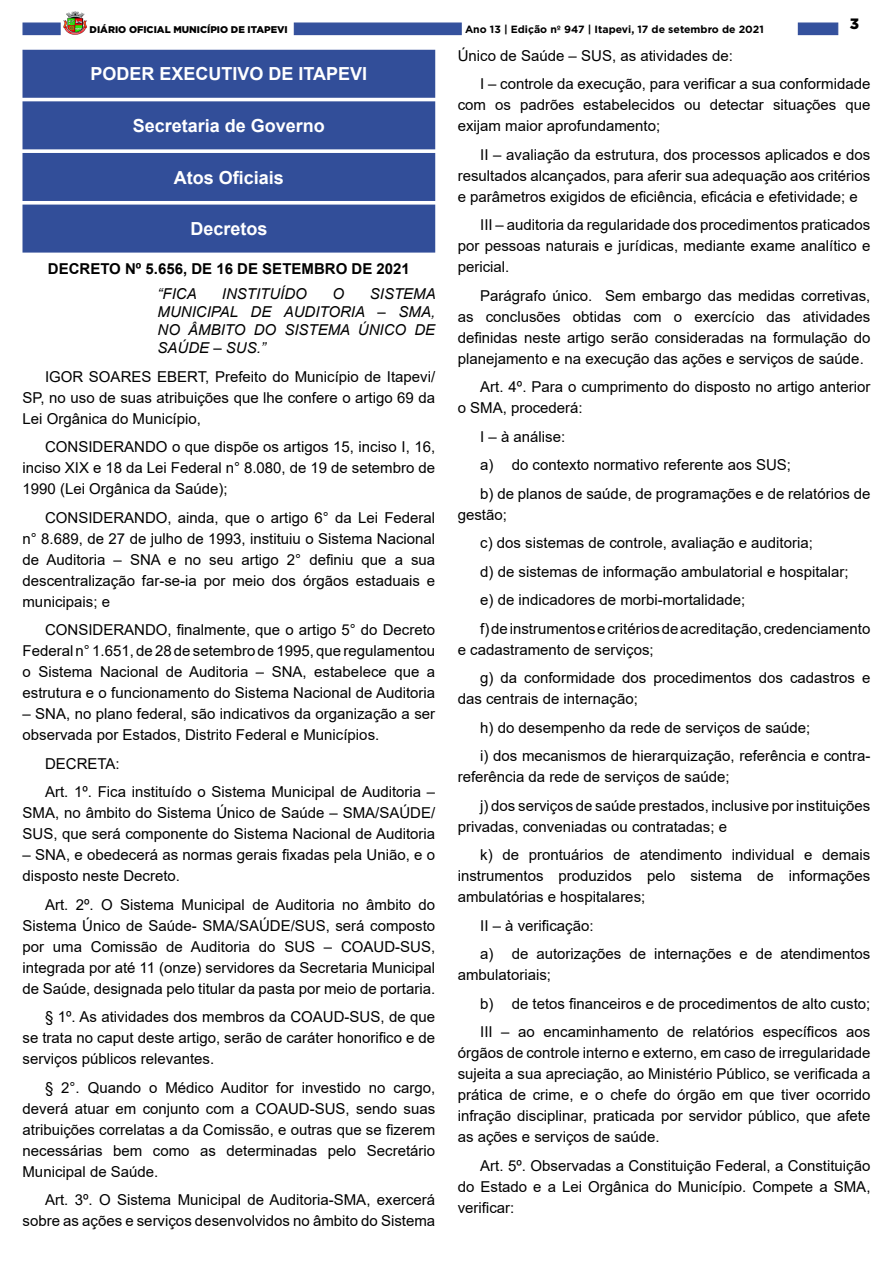
<style>
.page{position:relative;width:893px;height:1263px;background:#fff}
.page>*{position:absolute;margin:0;border:0;box-sizing:border-box;transform-origin:0 0}
.t1{font:700 18px "Arial";color:#fff}
._2_-_Corpo{font:15px/21px "Arial";color:#000;text-align:justify}
._3_-_Ementa{font:italic 15px/18px "Arial";color:#000;text-align:justify}
._1_-_Cabeçalho{font:700 15px "Arial";color:#000}
.t2{font:900 15px "Gotham";color:#000}
.t3{font:700 10.5px "Gotham";color:#000}
.t4{font:900 9.75px "Gotham";color:#000}
</style>
<div class="page">
<div style="left:22px;top:23px;width:39px;height:12px;background:#34519d;border:1px solid #334f9b"></div>
<div style="left:798px;top:23px;width:40px;height:12px;background:#34519d"></div>
<img style="left:63px;top:11px;width:24px;height:24px">
<div style="left:294px;top:23px;width:168px;height:12px;background:#34519d"></div>
<div style="left:23px;top:50px;width:412px;height:47px;background:#324e99"></div>
<div style="left:22px;top:50px;width:413px;height:48px;border:1px solid #324e99"></div>
<div style="left:23px;top:102px;width:412px;height:47px;background:#324e99"></div>
<div style="left:22px;top:101px;width:413px;height:48px;border:1px solid #324e99"></div>
<div style="left:23px;top:154px;width:412px;height:46px;background:#324e99"></div>
<div style="left:22px;top:153px;width:413px;height:48px;border:1px solid #324e99"></div>
<div style="left:23px;top:205px;width:412px;height:47px;background:#324e99"></div>
<div style="left:22px;top:205px;width:413px;height:48px;border:1px solid #324e99"></div>
<p class="t4" style="left:90px;top:23px;width:200px">DIÁRIO OFICIAL MUNICÍPIO DE ITAPEVI</p>
<p class="t3" style="left:465px;top:22px;width:300px">Ano 13 | Edição nº 947 | Itapevi, 17 de setembro de 2021</p>
<p class="t2" style="left:850px;top:13px;width:11px">3</p>
<p class="t1" style="left:90px;top:61px;width:278px">PODER EXECUTIVO DE ITAPEVI</p>
<p class="t1" style="left:133px;top:113px;width:194px">Secretaria de Governo</p>
<p class="t1" style="left:174px;top:164px;width:112px">Atos Oficiais</p>
<p class="t1" style="left:190px;top:216px;width:79px">Decretos</p>
<p class="_1_-_Cabeçalho" style="left:48px;top:258px;width:363px">DECRETO Nº 5.656, DE 16 DE SETEMBRO DE 2021</p>
<p class="_3_-_Ementa" style="left:158px;top:285px;width:41px">“FICA</p>
<p class="_3_-_Ementa" style="left:222px;top:285px;width:87px">INSTITUÍDO</p>
<p class="_3_-_Ementa" style="left:333px;top:285px;width:13px">O</p>
<p class="_3_-_Ementa" style="left:158px;top:285px;width:280px;text-indent:212px">SISTEMA MUNICIPAL DE AUDITORIA – SMA, NO ÂMBITO DO SISTEMA ÚNICO DE SAÚDE – SUS.”</p>
<p class="_2_-_Corpo" style="left:22px;top:366px;width:414px;text-indent:22px">IGOR SOARES EBERT, Prefeito do Município de Itapevi/ SP, no uso de suas atribuições que lhe confere o artigo 69 da Lei Orgânica do Município,</p>
<p class="_2_-_Corpo" style="left:22px;top:436px;width:414px;text-indent:22px">CONSIDERANDO o que dispõe os artigos 15, inciso I, 16, inciso XIX e 18 da Lei Federal n° 8.080, de 19 de setembro de 1990 (Lei Orgânica da Saúde);</p>
<p class="_2_-_Corpo" style="left:22px;top:507px;width:414px;text-indent:22px">CONSIDERANDO, ainda, que o artigo 6° da Lei Federal n° 8.689, de 27 de julho de 1993, instituiu o Sistema Nacional de Auditoria – SNA e no seu artigo 2° definiu que a sua descentralização far-se-ia por meio dos órgãos estaduais e municipais; e</p>
<p class="_2_-_Corpo" style="left:22px;top:619px;width:414px;text-indent:22px">CONSIDERANDO, finalmente, que o artigo 5° do Decreto Federal n° 1.651, de 28 de setembro de 1995, que regulamentou o Sistema Nacional de Auditoria – SNA, estabelece que a estrutura e o funcionamento do Sistema Nacional de Auditoria</p>
<p class="_2_-_Corpo" style="left:22px;top:703px;width:414px">– SNA, no plano federal, são indicativos da organização a ser observada por Estados, Distrito Federal e Municípios.</p>
<p class="_2_-_Corpo" style="left:45px;top:753px;width:76px">DECRETA:</p>
<p class="_2_-_Corpo" style="left:22px;top:781px;width:414px;text-indent:22px">Art. 1º. Fica instituído o Sistema Municipal de Auditoria – SMA, no âmbito do Sistema Único de Saúde – SMA/SAÚDE/ SUS, que será componente do Sistema Nacional de Auditoria</p>
<p class="_2_-_Corpo" style="left:22px;top:844px;width:414px">– SNA, e obedecerá as normas gerais fixadas pela União, e o disposto neste Decreto.</p>
<p class="_2_-_Corpo" style="left:22px;top:894px;width:414px;text-indent:22px">Art. 2º. O Sistema Municipal de Auditoria no âmbito do Sistema Único de Saúde- SMA/SAÚDE/SUS, será composto por uma Comissão de Auditoria do SUS – COAUD-SUS, integrada por até 11 (onze) servidores da Secretaria Municipal de Saúde, designada pelo titular da pasta por meio de portaria.</p>
<p class="_2_-_Corpo" style="left:22px;top:1006px;width:414px;text-indent:22px">§ 1º. As atividades dos membros da COAUD-SUS, de que se trata no caput deste artigo, serão de caráter honorifico e de serviços públicos relevantes.</p>
<p class="_2_-_Corpo" style="left:22px;top:1077px;width:414px;text-indent:22px">§ 2°. Quando o Médico Auditor for investido no cargo, deverá atuar em conjunto com a COAUD-SUS, sendo suas atribuições correlatas a da Comissão, e outras que se fizerem necessárias bem como as determinadas pelo Secretário Municipal de Saúde.</p>
<p class="_2_-_Corpo" style="left:22px;top:1189px;width:414px;text-align:right">Art. 3º. O Sistema Municipal de Auditoria-SMA, exercerá sobre as ações e serviços desenvolvidos no âmbito do Sistema</p>
<p class="_2_-_Corpo" style="left:458px;top:45px;width:277px">Único de Saúde – SUS, as atividades de:</p>
<p class="_2_-_Corpo" style="left:458px;top:73px;width:414px;text-indent:22px">I – controle da execução, para verificar a sua conformidade com os padrões estabelecidos ou detectar situações que exijam maior aprofundamento;</p>
<p class="_2_-_Corpo" style="left:458px;top:144px;width:414px;text-indent:22px">II – avaliação da estrutura, dos processos aplicados e dos resultados alcançados, para aferir sua adequação aos critérios e parâmetros exigidos de eficiência, eficácia e efetividade; e</p>
<p class="_2_-_Corpo" style="left:458px;top:214px;width:414px;text-indent:22px">III – auditoria da regularidade dos procedimentos praticados por pessoas naturais e jurídicas, mediante exame analítico e pericial.</p>
<p class="_2_-_Corpo" style="left:458px;top:285px;width:414px;text-indent:22px">Parágrafo único. Sem embargo das medidas corretivas, as conclusões obtidas com o exercício das atividades definidas neste artigo serão consideradas na formulação do planejamento e na execução das ações e serviços de saúde.</p>
<p class="_2_-_Corpo" style="left:458px;top:376px;width:414px;text-indent:22px">Art. 4º. Para o cumprimento do disposto no artigo anterior o SMA, procederá:</p>
<p class="_2_-_Corpo" style="left:480px;top:426px;width:87px">I – à análise:</p>
<p class="_2_-_Corpo" style="left:480px;top:454px;width:312px">a) do contexto normativo referente aos SUS;</p>
<p class="_2_-_Corpo" style="left:458px;top:483px;width:414px;text-indent:22px">b) de planos de saúde, de programações e de relatórios de gestão;</p>
<p class="_2_-_Corpo" style="left:480px;top:532px;width:334px">c) dos sistemas de controle, avaliação e auditoria;</p>
<p class="_2_-_Corpo" style="left:480px;top:561px;width:370px">d) de sistemas de informação ambulatorial e hospitalar;</p>
<p class="_2_-_Corpo" style="left:480px;top:589px;width:267px">e) de indicadores de morbi-mortalidade;</p>
<p class="_2_-_Corpo" style="left:458px;top:618px;width:414px;text-indent:22px">f) de instrumentos e critérios de acreditação, credenciamento e cadastramento de serviços;</p>
<p class="_2_-_Corpo" style="left:458px;top:667px;width:414px;text-indent:22px">g) da conformidade dos procedimentos dos cadastros e das centrais de internação;</p>
<p class="_2_-_Corpo" style="left:480px;top:717px;width:332px">h) do desempenho da rede de serviços de saúde;</p>
<p class="_2_-_Corpo" style="left:458px;top:745px;width:414px;text-indent:22px">i) dos mecanismos de hierarquização, referência e contra&shy;referência da rede de serviços de saúde;</p>
<p class="_2_-_Corpo" style="left:458px;top:795px;width:414px;text-indent:22px">j) dos serviços de saúde prestados, inclusive por instituições privadas, conveniadas ou contratadas; e</p>
<p class="_2_-_Corpo" style="left:458px;top:844px;width:414px;text-indent:22px">k) de prontuários de atendimento individual e demais instrumentos produzidos pelo sistema de informações ambulatórias e hospitalares;</p>
<p class="_2_-_Corpo" style="left:480px;top:915px;width:115px">II – à verificação:</p>
<p class="_2_-_Corpo" style="left:458px;top:943px;width:414px;text-indent:22px">a) de autorizações de internações e de atendimentos ambulatoriais;</p>
<p class="_2_-_Corpo" style="left:480px;top:993px;width:392px">b) de tetos financeiros e de procedimentos de alto custo;</p>
<p class="_2_-_Corpo" style="left:458px;top:1021px;width:414px;text-indent:22px">III – ao encaminhamento de relatórios específicos aos órgãos de controle interno e externo, em caso de irregularidade sujeita a sua apreciação, ao Ministério Público, se verificada a prática de crime, e o chefe do órgão em que tiver ocorrido infração disciplinar, praticada por servidor público, que afete as ações e serviços de saúde.</p>
<p class="_2_-_Corpo" style="left:458px;top:1155px;width:414px;text-indent:22px">Art. 5º. Observadas a Constituição Federal, a Constituição do Estado e a Lei Orgânica do Município. Compete a SMA, verificar:</p>
</div>
